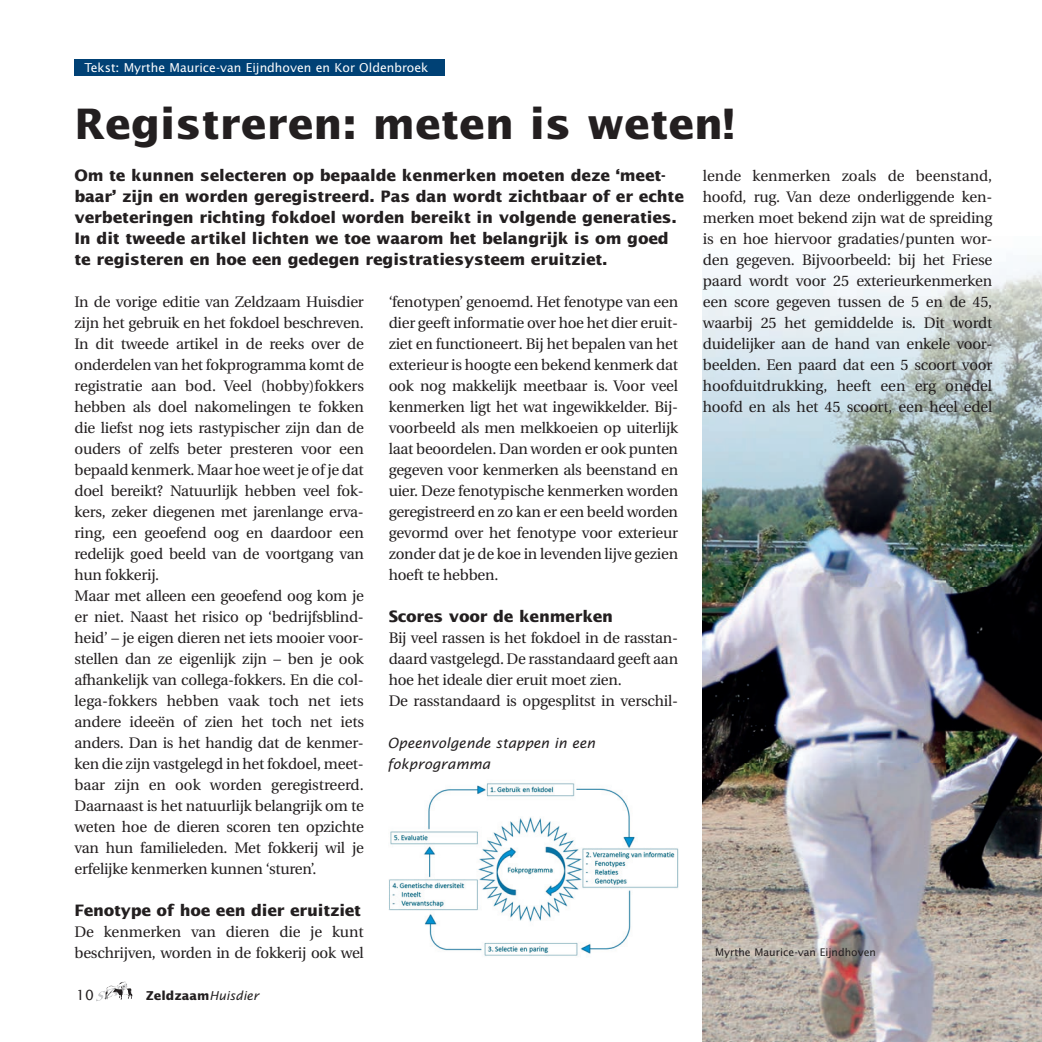
<style>
.page{position:relative;width:1042px;height:1042px;background:#fff}
.page>*{position:absolute;margin:0;border:0;box-sizing:border-box;transform-origin:0 0}
.t1{font:700 42px "Lucida Sans";color:#231f20}
.t2{font:700 15.75px/21px "Lucida Sans";letter-spacing:-.01em;color:#231f20}
.t3{font:15.22px/21px "Utopia";letter-spacing:-.015em;color:#231f20}
.t4{font:italic 14px/21px "Lucida Sans";color:#231f20}
.t5{font:14px "Lucida Sans";color:#231f20}
.t6{font:12.25px "Lucida Sans";color:#fff}
.t7{font:700 12.25px "Lucida Sans";color:#231f20}
.t8{font:10.5px "Lucida Sans";color:#231f20}
.s1{font-weight:400;font-style:italic}
</style>
<div class="page">
<img style="left:703px;top:268px;width:339px;height:774px">
<svg style="left:96px;top:981px;width:36px;height:20px"></svg>
<div style="left:74px;top:60px;width:371px;height:16px;background:#004175"></div>
<img style="left:389px;top:783px;width:289px;height:173px">
<p class="t6" style="left:84px;top:60px;width:346px">Tekst: Myrthe Maurice-van Eijndhoven en Kor Oldenbroek</p>
<p class="t1" style="left:74px;top:98px;width:661px">Registreren: meten is weten!</p>
<p class="t2" style="left:74px;top:164px;width:611px">Om te kunnen selecteren op bepaalde kenmerken moeten deze ‘meet&shy;baar’ zijn en worden geregistreerd. Pas dan wordt zichtbaar of er echte verbeteringen richting fokdoel worden bereikt in volgende generaties.<br>In dit tweede artikel lichten we toe waarom het belangrijk is om goed te registeren en hoe een gedegen registratiesysteem eruitziet.</p>
<p class="t3" style="left:74px;top:291px;width:291px">In de vorige editie van Zeldzaam Huisdier zijn het gebruik en het fokdoel beschreven.<br>In dit tweede artikel in de reeks over de onderdelen van het fokprogramma komt de registratie aan bod. Veel (hobby)fokkers hebben als doel nakomelingen te fokken die liefst nog iets rastypischer zijn dan de ouders of zelfs beter presteren voor een bepaald kenmerk. Maar hoe weet je of je dat doel bereikt? Natuurlijk hebben veel fok&shy;kers, zeker diegenen met jarenlange erva&shy;ring, een geoefend oog en daardoor een redelijk goed beeld van de voortgang van hun fokkerij.<br>Maar met alleen een geoefend oog kom je er niet. Naast het risico op ‘bedrijfsblind&shy;heid’ – je eigen dieren net iets mooier voor&shy;stellen dan ze eigenlijk zijn – ben je ook afhankelijk van collega-fokkers. En die col&shy;lega-fokkers hebben vaak toch net iets andere ideeën of zien het toch net iets anders. Dan is het handig dat de kenmer&shy;ken die zijn vastgelegd in het fokdoel, meet&shy;baar zijn en ook worden geregistreerd.<br>Daarnaast is het natuurlijk belangrijk om te weten hoe de dieren scoren ten opzichte van hun familieleden. Met fokkerij wil je erfelijke kenmerken kunnen ‘sturen’.</p>
<p class="t2" style="left:74px;top:899px;width:288px">Fenotype of hoe een dier eruitziet</p>
<p class="t3" style="left:74px;top:921px;width:291px">De kenmerken van dieren die je kunt beschrijven, worden in de fokkerij ook wel</p>
<p class="t3" style="left:703px;top:165px;width:291px;text-align:justify">lende kenmerken zoals de beenstand, hoofd, rug. Van deze onderliggende ken&shy;merken moet bekend zijn wat de spreiding is en hoe hiervoor gradaties/punten wor&shy;den gegeven. Bijvoorbeeld: bij het Friese paard wordt voor 25 exterieurkenmerken een score gegeven tussen de 5 en de 45, waarbij 25 het gemiddelde is. Dit wordt duidelijker aan de hand van enkele voor&shy;beelden. Een paard dat een 5 scoort voor hoofduitdrukking, heeft een erg onedel hoofd en als het 45 scoort, een heel edel</p>
<p class="t3" style="left:389px;top:291px;width:291px;text-align:justify">‘fenotypen’ genoemd. Het fenotype van een dier geeft informatie over hoe het dier eruit&shy;ziet en functioneert. Bij het bepalen van het exterieur is hoogte een bekend kenmerk dat ook nog makkelijk meetbaar is. Voor veel kenmerken ligt het wat ingewikkelder. Bij&shy;voorbeeld als men melkkoeien op uiterlijk laat beoordelen. Dan worden er ook punten gegeven voor kenmerken als beenstand en uier. Deze fenotypische kenmerken worden geregistreerd en zo kan er een beeld worden gevormd over het fenotype voor exterieur zonder dat je de koe in levenden lijve gezien hoeft te hebben.</p>
<p class="t2" style="left:389px;top:605px;width:226px">Scores voor de kenmerken</p>
<p class="t3" style="left:389px;top:627px;width:291px">Bij veel rassen is het fokdoel in de rasstan&shy;daard vastgelegd. De rasstandaard geeft aan hoe het ideale dier eruit moet zien.<br>De rasstandaard is opgesplitst in verschil-</p>
<p class="t4" style="left:388px;top:732px;width:209px">Opeenvolgende stappen in een fokprogramma</p>
<p class="t8" style="left:715px;top:946px;width:162px">Myrthe Maurice-van Eijndhoven</p>
<p class="t5" style="left:76px;top:986px;width:19px">10</p>
<p class="t7" style="left:146px;top:988px;width:115px">Zeldzaam<span class="s1">Huisdier</span></p>
</div>
